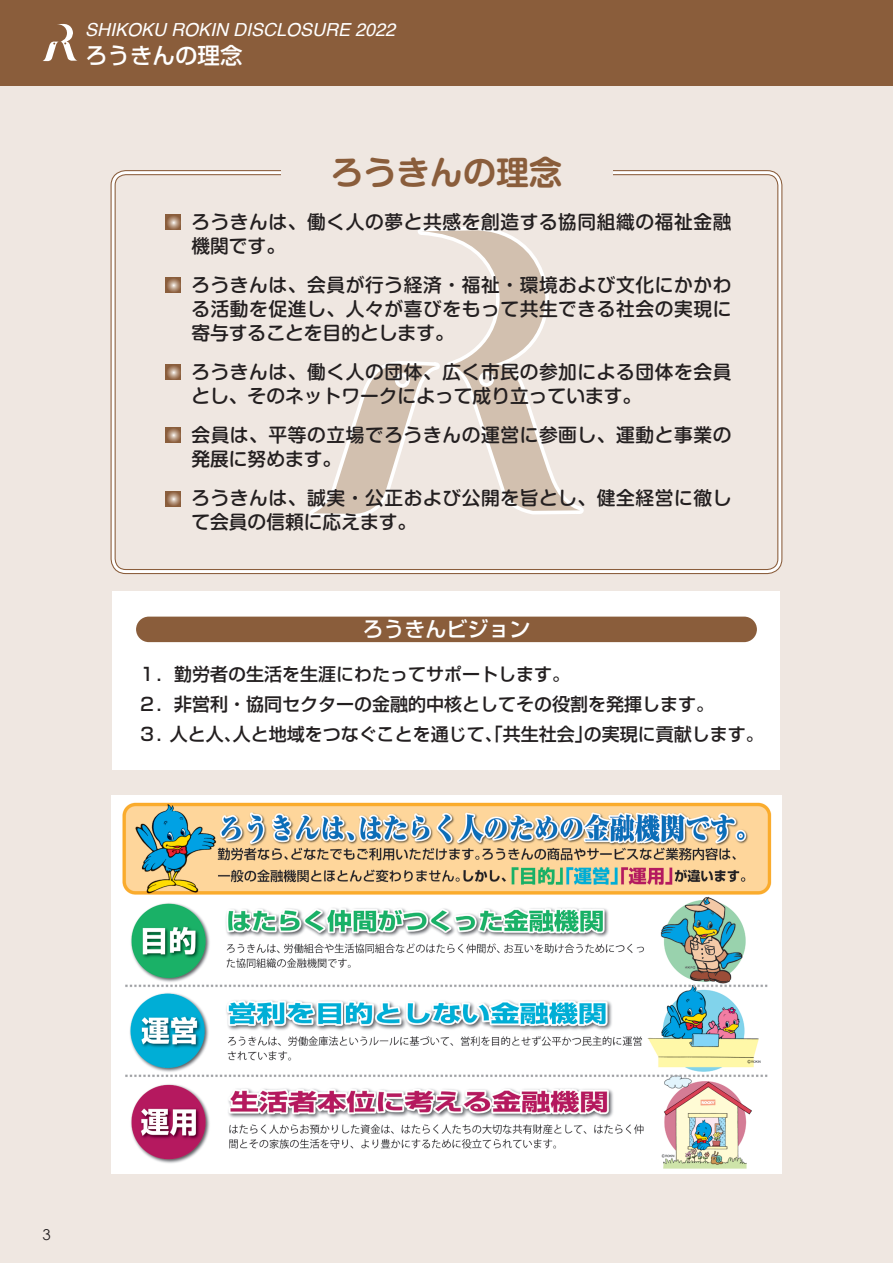
<style>
.page{position:relative;width:893px;height:1263px;background:#efe7e1}
.page>*{position:absolute;margin:0;border:0;box-sizing:border-box;transform-origin:0 0}
.t1{font:700 33px "Shin M Go Pro De";color:#8a5d3b}
.t2{font:500 22.5px "Shin Go Pro";color:#fff}
.t3{font:500 21px "Shin Go Pro";color:#fff}
.t4{font:500 18.75px/24px "Shin M Go Pro";letter-spacing:.03em;color:#231f20}
.t5{font:500 18px/30px "Shin Go Pro";color:#231f20}
.t6{font:italic 18px "Helvetica";color:#fff}
.t7{font:15px "Century Gothic";color:#231f20}
</style>
<div class="page">
<div style="left:0;top:0;width:893px;height:85px;background:#8a5d3b"></div>
<svg style="left:43px;top:24px;width:35px;height:37px"></svg>
<svg style="left:313px;top:228px;width:267px;height:287px"></svg>
<div style="left:113px;top:591px;width:667px;height:179px;background:#fff"></div>
<div style="left:136px;top:617px;width:621px;height:25px;background:#8a5d3b;border-radius:13px"></div>
<div style="left:112px;top:171px;width:669px;height:402px;border:3px solid #fff;border-radius:13px"></div>
<div style="left:281px;top:155px;width:331px;height:34px;background:#efe7e1"></div>
<svg style="left:166px;top:215px;width:15px;height:15px"></svg>
<svg style="left:166px;top:277px;width:15px;height:15px"></svg>
<svg style="left:166px;top:365px;width:15px;height:14px"></svg>
<svg style="left:166px;top:427px;width:15px;height:15px"></svg>
<svg style="left:166px;top:491px;width:15px;height:15px"></svg>
<img style="left:112px;top:795px;width:669px;height:379px">
<p class="t6" style="left:85px;top:16px;width:312px">SHIKOKU ROKIN DISCLOSURE 2022</p>
<p class="t2" style="left:85px;top:37px;width:159px">ろうきんの理念</p>
<h1 class="t1" style="left:331px;top:145px;width:233px">ろうきんの理念</h1>
<p class="t4" style="left:191px;top:208px;width:542px">ろうきんは、働く人の夢と共感を創造する協同組織の福祉金融機関です。</p>
<p class="t4" style="left:191px;top:271px;width:542px;text-align:justify">ろうきんは、会員が行う経済・福祉・環境および文化にかかわる活動を促進し、人々が喜びをもって共生できる社会の実現に寄与することを目的とします。</p>
<p class="t4" style="left:191px;top:358px;width:542px">ろうきんは、働く人の団体、広く市民の参加による団体を会員とし、そのネットワークによって成り立っています。</p>
<p class="t4" style="left:191px;top:421px;width:542px">会員は、平等の立場でろうきんの運営に参画し、運動と事業の発展に努めます。</p>
<p class="t4" style="left:191px;top:484px;width:542px">ろうきんは、誠実・公正および公開を旨とし、健全経営に徹して会員の信頼に応えます。</p>
<p class="t3" style="left:362px;top:612px;width:170px">ろうきんビジョン</p>
<p class="t5" style="left:138px;top:657px;width:627px">１．勤労者の生活を生涯にわたってサポートします。<br>２．非営利・協同セクターの金融的中核としてその役割を発揮します。<br>３．人と人、人と地域をつなぐことを通じて、「共生社会」の実現に貢献します。</p>
<p class="t7" style="left:43px;top:1225px;width:10px">3</p>
</div>
